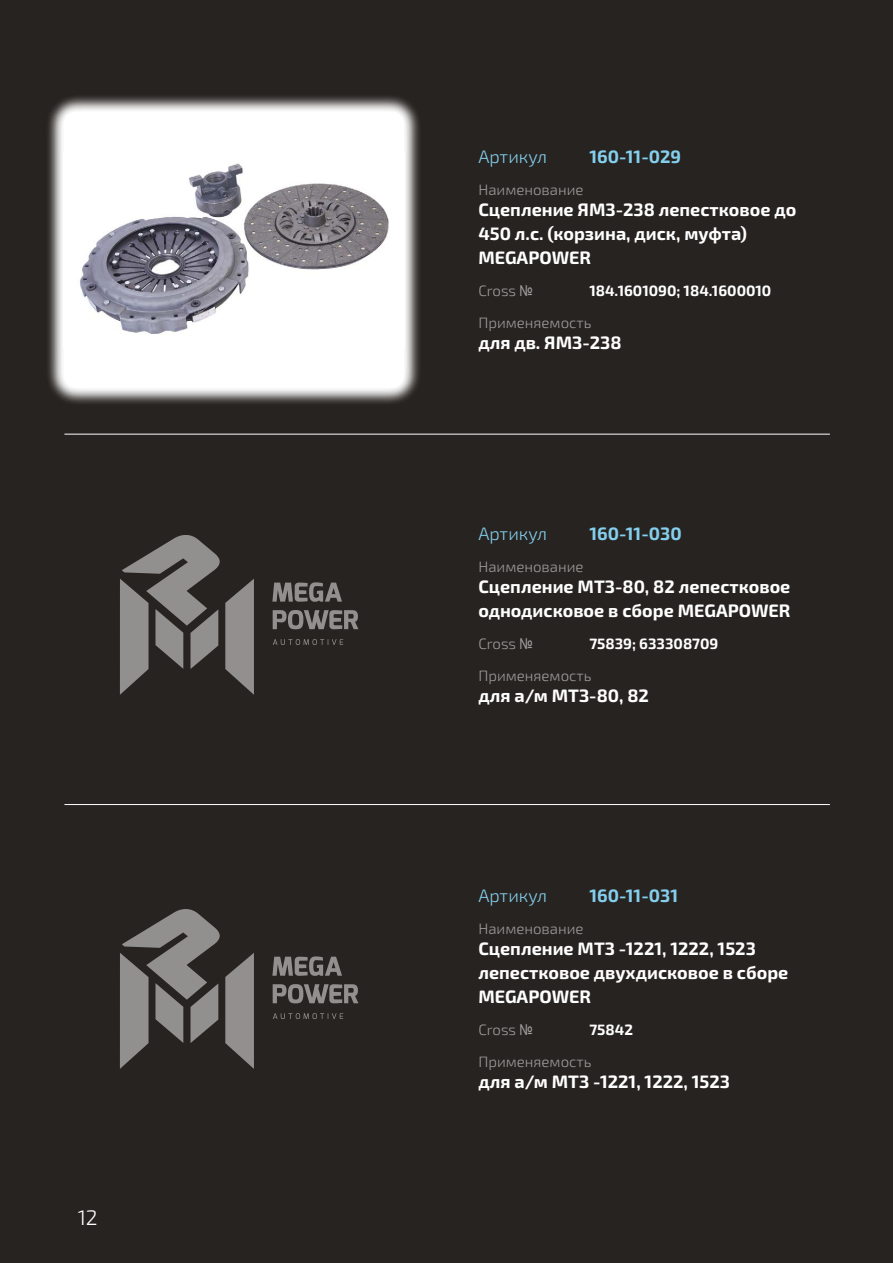
<style>
.page{position:relative;width:893px;height:1263px;background:#272320}
.page>*{position:absolute;margin:0;border:0;box-sizing:border-box;transform-origin:0 0}
.t1{font:300 21px "Exo 2.0";color:#fff}
.t2{font:700 18px/24px "Exo 2.0";color:#fff}
.t3{font:700 18px "Exo 2.0";color:#84cfed}
.t4{font:300 18px "Exo 2.0";color:#84cfed}
.t5{font:300 15px "Exo 2.0";color:#9d9d9c}
.t6{font:700 15px "Exo 2.0";color:#fff}
.s1{font-family:"Arial Narrow";font-weight:400}
</style>
<div class="page">
<hr style="left:64px;top:434px;width:766px;height:1px;background:#fff">
<hr style="left:64px;top:804px;width:766px;height:1px;background:#fff">
<svg style="left:48px;top:96px;width:371px;height:308px;background:#959392"></svg>
<div style="left:64px;top:112px;width:340px;height:276px;background:#fff;border-radius:13px"></div>
<img style="left:80px;top:163px;width:309px;height:171px">
<svg style="left:273px;top:639px;width:70px;height:6px"></svg>
<svg style="left:272px;top:582px;width:86px;height:47px"></svg>
<svg style="left:120px;top:535px;width:134px;height:160px"></svg>
<svg style="left:273px;top:1013px;width:70px;height:6px"></svg>
<svg style="left:272px;top:956px;width:86px;height:47px"></svg>
<svg style="left:120px;top:909px;width:134px;height:160px"></svg>
<p class="t1" style="left:78px;top:1205px;width:21px">12</p>
<p class="t4" style="left:478px;top:146px;width:70px">Артикул</p>
<p class="t3" style="left:589px;top:146px;width:93px">160-11-029</p>
<p class="t5" style="left:478px;top:181px;width:107px">Наименование</p>
<p class="t2" style="left:478px;top:198px;width:319px">Сцепление ЯМЗ-238 лепестковое до<br>450 л.с. (корзина, диск, муфта)<br>MEGAPOWER</p>
<p class="t5" style="left:478px;top:282px;width:56px">Cross <span class="s1">№</span></p>
<p class="t6" style="left:589px;top:281px;width:184px">184.1601090; 184.1600010</p>
<p class="t5" style="left:478px;top:314px;width:115px">Применяемость</p>
<p class="t2" style="left:478px;top:331px;width:145px">для дв. ЯМЗ-238</p>
<p class="t4" style="left:478px;top:523px;width:70px">Артикул</p>
<p class="t3" style="left:589px;top:523px;width:94px">160-11-030</p>
<p class="t5" style="left:478px;top:558px;width:107px">Наименование</p>
<p class="t2" style="left:478px;top:575px;width:314px">Сцепление МТЗ-80, 82 лепестковое однодисковое в сборе MEGAPOWER</p>
<p class="t5" style="left:478px;top:635px;width:56px">Cross <span class="s1">№</span></p>
<p class="t6" style="left:589px;top:634px;width:131px">75839; 633308709</p>
<p class="t5" style="left:478px;top:667px;width:115px">Применяемость</p>
<p class="t2" style="left:478px;top:684px;width:172px">для а/м МТЗ-80, 82</p>
<p class="t4" style="left:478px;top:885px;width:70px">Артикул</p>
<p class="t3" style="left:589px;top:885px;width:90px">160-11-031</p>
<p class="t5" style="left:478px;top:920px;width:107px">Наименование</p>
<p class="t2" style="left:478px;top:937px;width:311px">Сцепление МТЗ -1221, 1222, 1523 лепестковое двухдисковое в сборе<br>MEGAPOWER</p>
<p class="t5" style="left:478px;top:1021px;width:56px">Cross <span class="s1">№</span></p>
<p class="t6" style="left:589px;top:1020px;width:45px">75842</p>
<p class="t5" style="left:478px;top:1053px;width:115px">Применяемость</p>
<p class="t2" style="left:478px;top:1070px;width:253px">для а/м МТЗ -1221, 1222, 1523</p>
</div>
